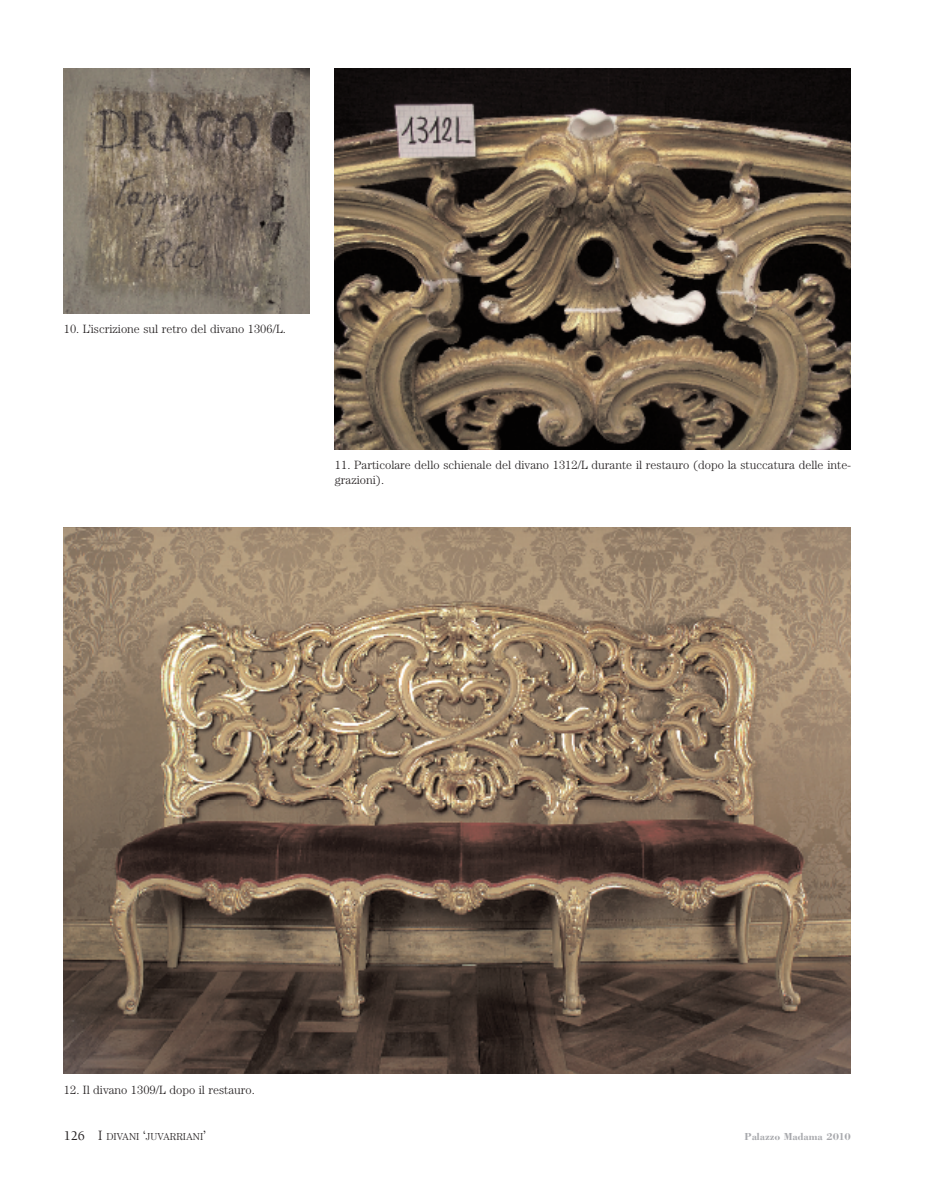
<style>
.page{position:relative;width:936px;height:1191px;background:#fff}
.page>*{position:absolute;margin:0;border:0;box-sizing:border-box;transform-origin:0 0}
.t1{font:300 12px/15px "Century";color:#231f20}
.t2{font:700 10.5px "Bodoni";color:#a8a9ad}
.t3{font:300 10.2px "Century";color:#231f20}
.s1{font-family:"Berkeley";font-weight:500;font-size:13.5px}
.s2{font-size:13.5px}
</style>
<div class="page">
<img style="left:64px;top:68px;width:245px;height:245px">
<img style="left:334px;top:68px;width:516px;height:382px">
<img style="left:64px;top:528px;width:786px;height:546px">
<p class="t1" style="left:64px;top:322px;width:224px">10. L’iscrizione sul retro del divano 1306/L.</p>
<p class="t1" style="left:335px;top:458px;width:517px">11. Particolare dello schienale del divano 1312/L durante il restauro (dopo la stuccatura delle inte&shy;grazioni).</p>
<p class="t1" style="left:64px;top:1083px;width:192px">12. Il divano 1309/L dopo il restauro.</p>
<p class="t3" style="left:64px;top:1132px;width:143px"><span class="s1">126</span> <span class="s2">I</span> DIVANI <span class="s2">‘</span>JUVARRIANI<span class="s2">’</span></p>
<p class="t2" style="left:744px;top:1130px;width:108px">Palazzo Madama 2010</p>
</div>
